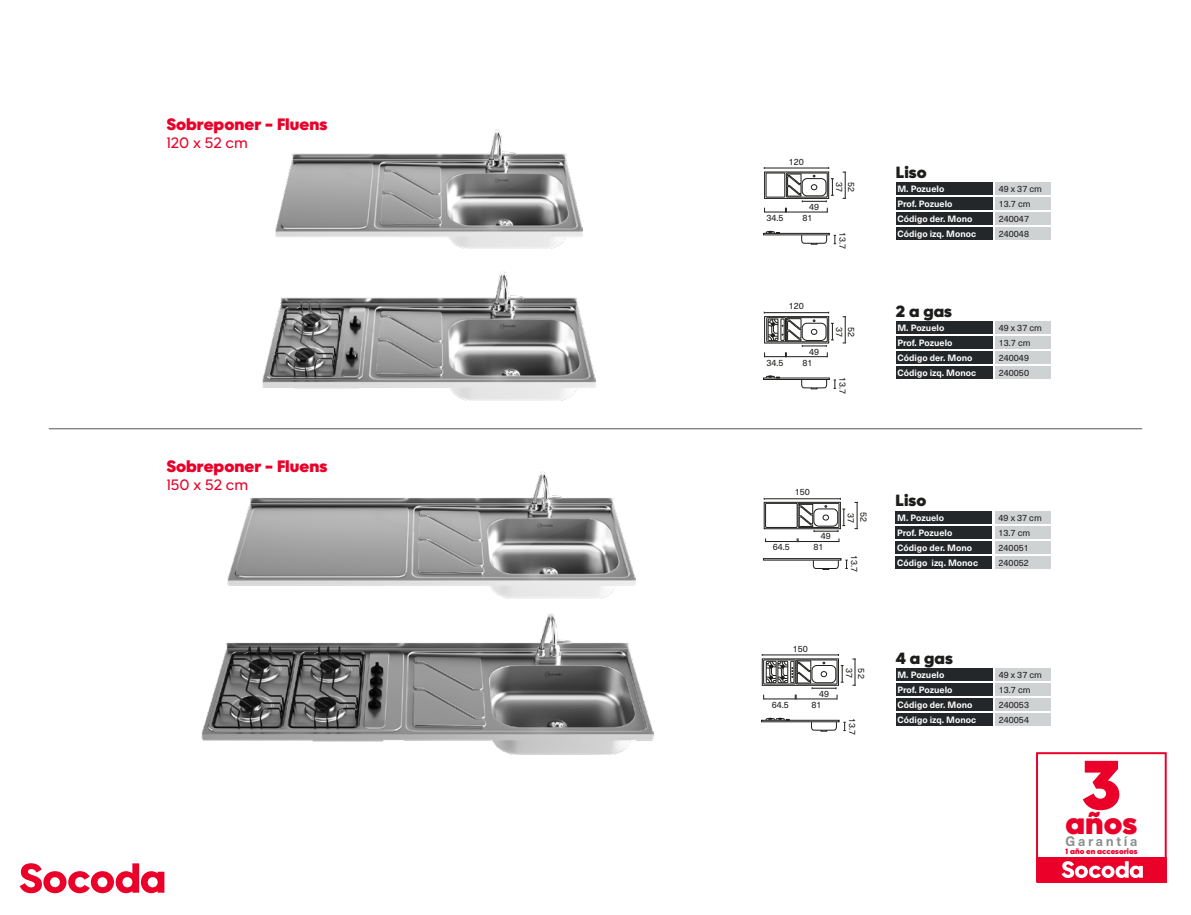
<style>
.page{position:relative;width:1191px;height:915px;background:#fff}
.page>*{position:absolute;margin:0;border:0;box-sizing:border-box;transform-origin:0 0}
.t1{font:800 69.15px "Cina GEO";color:#ea0029}
.t2{font:800 30.6px "Cina GEO";color:#ea0029}
.t3{font:800 16.5px "Cina GEO";color:#ea0029}
.t4{font:800 16.2px "Cina GEO";color:#1d1d1b}
.t5{font:15px "Cina GEO";color:#ea0029}
.t6{font:700 13.35px "Neue Haas Unica";letter-spacing:.2em;color:#8c9091}
.t7{font:700 9px/15px "Neue Haas Unica";color:#fff}
.t8{font:9px/15px "Neue Haas Unica W1 G";color:#1d1d1b}
.t9{font:800 7.65px "Cina GEO";color:#ea0029}
</style>
<div class="page">
<img style="left:275px;top:130px;width:307px;height:118px">
<img style="left:262px;top:271px;width:333px;height:129px">
<img style="left:202px;top:613px;width:451px;height:141px">
<img style="left:227px;top:471px;width:408px;height:127px">
<hr style="left:49px;top:428px;width:1093px;height:1px;background:#575756">
<div style="left:995px;top:182px;width:55px;height:13px;background:#cfd2d3"></div>
<div style="left:995px;top:197px;width:55px;height:13px;background:#cfd2d3"></div>
<div style="left:995px;top:211px;width:55px;height:13px;background:#cfd2d3"></div>
<div style="left:995px;top:226px;width:55px;height:13px;background:#cfd2d3"></div>
<div style="left:896px;top:182px;width:96px;height:13px;background:#24272a"></div>
<div style="left:896px;top:197px;width:96px;height:13px;background:#24272a"></div>
<div style="left:896px;top:211px;width:96px;height:13px;background:#24272a"></div>
<div style="left:896px;top:226px;width:96px;height:13px;background:#24272a"></div>
<div style="left:995px;top:321px;width:55px;height:13px;background:#cfd2d3"></div>
<div style="left:995px;top:336px;width:55px;height:13px;background:#cfd2d3"></div>
<div style="left:995px;top:351px;width:55px;height:13px;background:#cfd2d3"></div>
<div style="left:995px;top:366px;width:55px;height:12px;background:#cfd2d3"></div>
<div style="left:896px;top:321px;width:96px;height:13px;background:#24272a"></div>
<div style="left:896px;top:336px;width:96px;height:13px;background:#24272a"></div>
<div style="left:896px;top:351px;width:96px;height:13px;background:#24272a"></div>
<div style="left:896px;top:366px;width:96px;height:12px;background:#24272a"></div>
<div style="left:764px;top:172px;width:65px;height:27px;border:1px solid #1d1d1b"></div>
<div style="left:786px;top:173px;width:41px;height:24px;border:1px solid #1d1d1b"></div>
<div style="left:765px;top:173px;width:20px;height:24px;border:1px solid #1d1d1b"></div>
<hr style="left:764px;top:168px;width:64px;height:1px;background:#1d1d1b">
<hr style="left:786px;top:212px;width:41px;height:1px;background:#1d1d1b">
<svg style="left:842px;top:172px;width:4px;height:27px"></svg>
<svg style="left:764px;top:208px;width:23px;height:5px"></svg>
<svg style="left:833px;top:235px;width:3px;height:9px"></svg>
<div style="left:763px;top:233px;width:66px;height:2px;border:1px solid #1d1d1b"></div>
<svg style="left:801px;top:234px;width:26px;height:10px"></svg>
<svg style="left:765px;top:231px;width:14px;height:3px"></svg>
<svg style="left:787px;top:167px;width:47px;height:35px"></svg>
<svg style="left:842px;top:316px;width:4px;height:27px"></svg>
<svg style="left:833px;top:379px;width:3px;height:10px"></svg>
<svg style="left:801px;top:379px;width:26px;height:10px"></svg>
<svg style="left:765px;top:375px;width:14px;height:3px"></svg>
<svg style="left:764px;top:311px;width:70px;height:46px"></svg>
<div style="left:764px;top:502px;width:76px;height:26px;border:1px solid #1d1d1b"></div>
<div style="left:798px;top:503px;width:41px;height:24px;border:1px solid #1d1d1b"></div>
<div style="left:765px;top:503px;width:32px;height:24px;border:1px solid #1d1d1b"></div>
<hr style="left:764px;top:498px;width:76px;height:1px;background:#1d1d1b">
<hr style="left:798px;top:541px;width:41px;height:1px;background:#1d1d1b">
<svg style="left:854px;top:502px;width:4px;height:27px"></svg>
<hr style="left:765px;top:541px;width:32px;height:1px;background:#1d1d1b">
<div style="left:763px;top:558px;width:78px;height:2px;border:1px solid #1d1d1b"></div>
<svg style="left:845px;top:559px;width:2px;height:10px"></svg>
<svg style="left:813px;top:560px;width:25px;height:9px"></svg>
<svg style="left:799px;top:497px;width:46px;height:35px"></svg>
<svg style="left:852px;top:658px;width:4px;height:27px"></svg>
<div style="left:761px;top:719px;width:78px;height:2px;border:1px solid #1d1d1b"></div>
<svg style="left:765px;top:717px;width:24px;height:3px"></svg>
<svg style="left:762px;top:654px;width:81px;height:45px"></svg>
<svg style="left:843px;top:721px;width:3px;height:10px"></svg>
<svg style="left:811px;top:721px;width:26px;height:10px"></svg>
<div style="left:994px;top:511px;width:56px;height:13px;background:#cfd2d3"></div>
<div style="left:994px;top:526px;width:56px;height:13px;background:#cfd2d3"></div>
<div style="left:994px;top:541px;width:56px;height:13px;background:#cfd2d3"></div>
<div style="left:994px;top:556px;width:56px;height:12px;background:#cfd2d3"></div>
<div style="left:895px;top:511px;width:96px;height:13px;background:#24272a"></div>
<div style="left:895px;top:526px;width:96px;height:13px;background:#24272a"></div>
<div style="left:895px;top:541px;width:96px;height:13px;background:#24272a"></div>
<div style="left:895px;top:556px;width:96px;height:12px;background:#24272a"></div>
<div style="left:995px;top:667px;width:55px;height:13px;background:#cfd2d3"></div>
<div style="left:995px;top:682px;width:55px;height:13px;background:#cfd2d3"></div>
<div style="left:995px;top:697px;width:55px;height:13px;background:#cfd2d3"></div>
<div style="left:995px;top:712px;width:55px;height:13px;background:#cfd2d3"></div>
<div style="left:896px;top:667px;width:96px;height:13px;background:#24272a"></div>
<div style="left:896px;top:682px;width:96px;height:13px;background:#24272a"></div>
<div style="left:896px;top:697px;width:96px;height:13px;background:#24272a"></div>
<div style="left:896px;top:712px;width:96px;height:13px;background:#24272a"></div>
<svg style="left:20px;top:863px;width:144px;height:29px"></svg>
<svg style="left:1036px;top:752px;width:130px;height:130px"></svg>
<h3 class="t3" style="left:167px;top:111px;width:162px">Sobreponer - Fluens</h3>
<h3 class="t5" style="left:167px;top:130px;width:83px">120 x 52 cm</h3>
<h3 class="t3" style="left:167px;top:452px;width:162px">Sobreponer - Fluens</h3>
<h3 class="t5" style="left:167px;top:472px;width:83px">150 x 52 cm</h3>
<p class="t8" style="left:788px;top:153px;width:17px">120</p>
<p class="t8" style="left:809px;top:199px;width:12px">49</p>
<p class="t8" style="left:766px;top:210px;width:19px">34.5</p>
<p class="t8" style="left:802px;top:210px;width:12px">81</p>
<p class="t8" style="left:847px;top:182px;width:12px;rotate:90deg">37</p>
<p class="t8" style="left:859px;top:182px;width:12px;rotate:90deg">52</p>
<p class="t8" style="left:850px;top:232px;width:19px;rotate:90deg">13.7</p>
<p class="t8" style="left:788px;top:298px;width:17px">120</p>
<p class="t8" style="left:809px;top:343px;width:12px">49</p>
<p class="t8" style="left:766px;top:354px;width:19px">34.5</p>
<p class="t8" style="left:802px;top:354px;width:12px">81</p>
<p class="t8" style="left:847px;top:326px;width:12px;rotate:90deg">37</p>
<p class="t8" style="left:859px;top:327px;width:12px;rotate:90deg">52</p>
<p class="t8" style="left:850px;top:376px;width:19px;rotate:90deg">13.7</p>
<h3 class="t4" style="left:896px;top:159px;width:32px">Liso</h3>
<p class="t7" style="left:897px;top:180px;width:80px">M. Pozuelo<br>Prof. Pozuelo<br>Código der. Mono<br>Código izq. Monoc</p>
<p class="t8" style="left:998px;top:180px;width:45px">49 x 37 cm<br>13.7 cm<br>240047<br>240048</p>
<h3 class="t4" style="left:896px;top:298px;width:58px">2 a gas</h3>
<p class="t7" style="left:897px;top:319px;width:80px">M. Pozuelo<br>Prof. Pozuelo<br>Código der. Mono<br>Código izq. Monoc</p>
<p class="t8" style="left:998px;top:320px;width:45px">49 x 37 cm<br>13.7 cm<br>240049<br>240050</p>
<p class="t8" style="left:794px;top:484px;width:17px">150</p>
<p class="t8" style="left:820px;top:528px;width:12px">49</p>
<p class="t8" style="left:772px;top:539px;width:19px">64.5</p>
<p class="t8" style="left:813px;top:539px;width:12px">81</p>
<p class="t8" style="left:871px;top:512px;width:12px;rotate:90deg">52</p>
<p class="t8" style="left:859px;top:512px;width:12px;rotate:90deg">37</p>
<p class="t8" style="left:862px;top:554px;width:19px;rotate:90deg">13.7</p>
<h3 class="t4" style="left:895px;top:487px;width:32px">Liso</h3>
<p class="t7" style="left:897px;top:509px;width:82px">M. Pozuelo<br>Prof. Pozuelo<br>Código der. Mono<br>Código izq. Monoc</p>
<p class="t8" style="left:998px;top:509px;width:45px">49 x 37 cm<br>13.7 cm<br>240051<br>240052</p>
<p class="t8" style="left:792px;top:640px;width:17px">150</p>
<p class="t8" style="left:819px;top:685px;width:12px">49</p>
<p class="t8" style="left:771px;top:696px;width:19px">64.5</p>
<p class="t8" style="left:811px;top:696px;width:12px">81</p>
<p class="t8" style="left:857px;top:668px;width:12px;rotate:90deg">37</p>
<p class="t8" style="left:869px;top:668px;width:12px;rotate:90deg">52</p>
<p class="t8" style="left:860px;top:717px;width:19px;rotate:90deg">13.7</p>
<h3 class="t4" style="left:896px;top:644px;width:58px">4 a gas</h3>
<p class="t7" style="left:897px;top:666px;width:80px">M. Pozuelo<br>Prof. Pozuelo<br>Código der. Mono<br>Código izq. Monoc</p>
<p class="t8" style="left:998px;top:666px;width:45px">49 x 37 cm<br>13.7 cm<br>240053<br>240054</p>
<h1 class="t1" style="left:1082px;top:728px;width:40px">3</h1>
<h2 class="t2" style="left:1065px;top:798px;width:73px">años</h2>
<h3 class="t6" style="left:1065px;top:831px;width:74px">Garantía</h3>
<p class="t9" style="left:1065px;top:844px;width:73px">1 año en accesorios</p>
</div>
